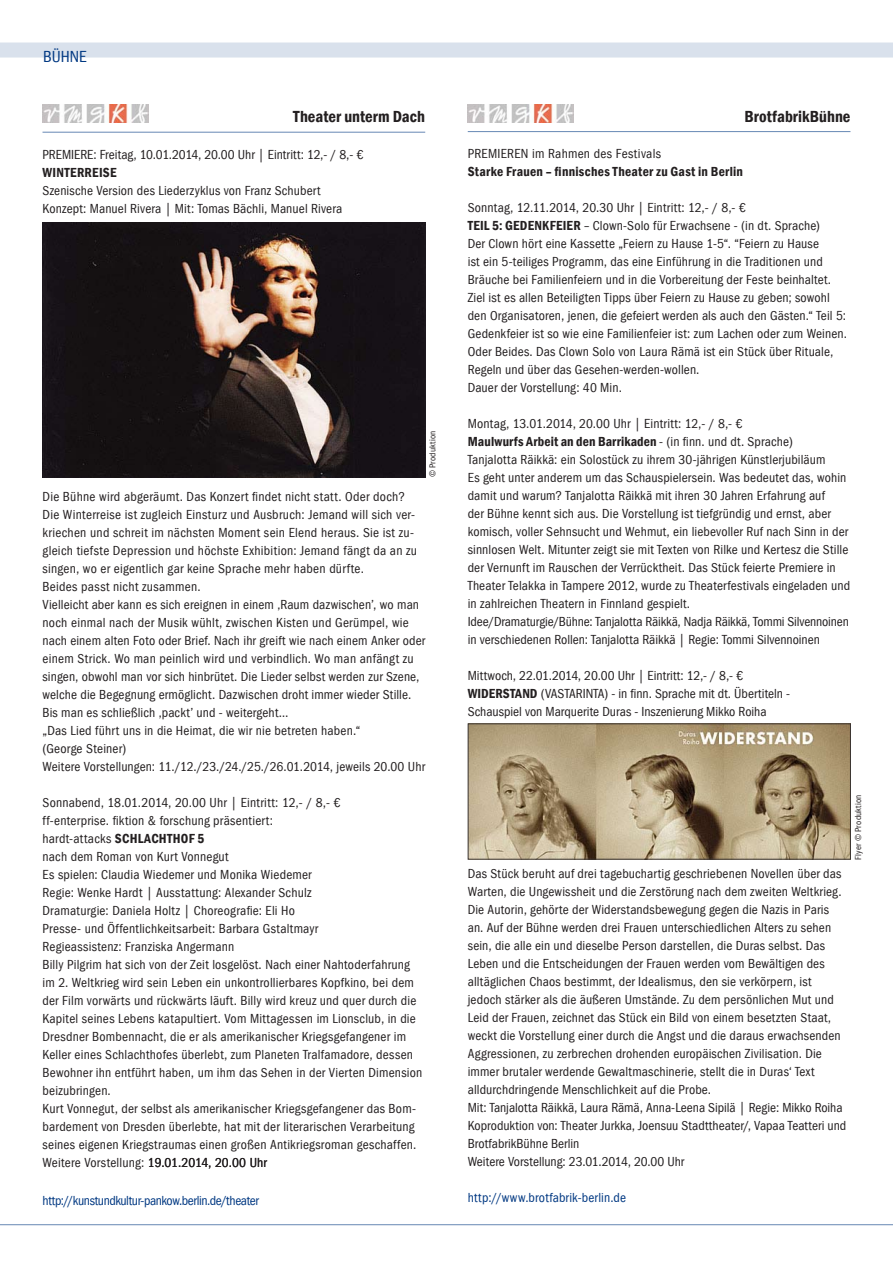
<style>
.page{position:relative;width:893px;height:1263px;background:#fff}
.page>*{position:absolute;margin:0;border:0;box-sizing:border-box;transform-origin:0 0}
.t1{font:600 condensed 16.5px "Franklin Gothic";letter-spacing:.005em;color:#231f20}
.t2{font:condensed 16.5px "Franklin Gothic";color:#003882}
.t3{font:condensed 13.5px/18px "Franklin Gothic";letter-spacing:.01em;color:#231f20}
.t4{font:600 condensed 13.5px "Franklin Gothic";letter-spacing:.02em;color:#231f20}
.t5{font:condensed 13.5px "Franklin Gothic";letter-spacing:-.015em;color:#231f20}
.t6{font:condensed 13.5px "Franklin Gothic";letter-spacing:-.015em;color:#003882}
.t7{font:condensed 13.5px "Franklin Gothic";letter-spacing:.01em;color:#003882}
.t8{font:condensed 9px "Franklin Gothic";letter-spacing:.02em;color:#231f20}
.t9{font:9px "Franklin Gothic Cond";letter-spacing:.025em;color:#231f20}
.s1{font-weight:600}
.s2{font-weight:400}
</style>
<div class="page">
<div style="left:0;top:43px;width:893px;height:15px;background:#d9e1ec"></div>
<img style="left:43px;top:105px;width:105px;height:17px">
<hr style="left:43px;top:132px;width:382px;height:1px;background:#6688b4">
<hr style="left:0;top:1224px;width:893px;height:1px;background:#6688b4">
<img style="left:468px;top:105px;width:105px;height:17px">
<hr style="left:468px;top:131px;width:382px;height:1px;background:#6688b4">
<img style="left:43px;top:223px;width:382px;height:255px">
<img style="left:470px;top:726px;width:379px;height:131px">
<div style="left:468px;top:724px;width:383px;height:135px;border:1px solid #3b3532"></div>
<p class="t2" style="left:43px;top:47px;width:44px">Bühne</p>
<p class="t1" style="left:293px;top:106px;width:133px">Theater unterm Dach</p>
<p class="t3" style="left:43px;top:146px;width:322px">Premiere: Freitag, 10.01.2014, 20.00 Uhr | Eintritt: 12,- / 8,- €</p>
<p class="t4" style="left:43px;top:163px;width:76px">WINTERREISE</p>
<p class="t3" style="left:43px;top:182px;width:279px">Szenische Version des Liederzyklus von Franz Schubert</p>
<p class="t3" style="left:43px;top:200px;width:301px">Konzept: Manuel Rivera | Mit: Tomas Bächli, Manuel Rivera</p>
<p class="t9" style="left:428px;top:477px;width:48px;rotate:-90deg">© Produktion</p>
<p class="t3" style="left:43px;top:488px;width:364px">Die Bühne wird abgeräumt. Das Konzert findet nicht statt. Oder doch?</p>
<p class="t3" style="left:43px;top:506px;width:374px">Die Winterreise ist zugleich Einsturz und Ausbruch: Jemand will sich ver-</p>
<p class="t3" style="left:43px;top:524px;width:373px">kriechen und schreit im nächsten Moment sein Elend heraus. Sie ist zu-</p>
<p class="t3" style="left:43px;top:542px;width:376px">gleich tiefste Depression und höchste Exhibition: Jemand fängt da an zu singen, wo er eigentlich gar keine Sprache mehr haben dürfte.</p>
<p class="t3" style="left:43px;top:578px;width:160px">Beides passt nicht zusammen.</p>
<p class="t3" style="left:43px;top:596px;width:384px">Vielleicht aber kann es sich ereignen in einem ‚Raum dazwischen’, wo man noch einmal nach der Musik wühlt, zwischen Kisten und Gerümpel, wie nach einem alten Foto oder Brief. Nach ihr greift wie nach einem Anker oder einem Strick. Wo man peinlich wird und verbindlich. Wo man anfängt zu singen, obwohl man vor sich hinbrütet. Die Lieder selbst werden zur Szene, welche die Begegnung ermöglicht. Dazwischen droht immer wieder Stille.<br>Bis man es schließlich ‚packt’ und - weitergeht…</p>
<p class="t3" style="left:43px;top:722px;width:319px">„Das Lied führt uns in die Heimat, die wir nie betreten haben.“</p>
<p class="t3" style="left:43px;top:740px;width:85px">(George Steiner)</p>
<p class="t3" style="left:43px;top:758px;width:384px">Weitere Vorstellungen: 11./12./23./24./25./26.01.2014, jeweils 20.00 Uhr</p>
<p class="t3" style="left:43px;top:794px;width:299px">Sonnabend, 18.01.2014, 20.00 Uhr | Eintritt: 12,- / 8,- €</p>
<p class="t3" style="left:43px;top:812px;width:232px">ff-enterprise. fiktion &amp; forschung präsentiert:</p>
<p class="t3" style="left:43px;top:830px;width:163px">hardt-attacks <span class="s1">SCHLACHTHOF 5</span></p>
<p class="t3" style="left:43px;top:848px;width:188px">nach dem Roman von Kurt Vonnegut</p>
<p class="t3" style="left:43px;top:866px;width:271px">Es spielen: Claudia Wiedemer und Monika Wiedemer</p>
<p class="t3" style="left:43px;top:884px;width:270px">Regie: Wenke Hardt | Ausstattung: Alexander Schulz</p>
<p class="t3" style="left:43px;top:902px;width:254px">Dramaturgie: Daniela Holtz | Choreografie: Eli Ho</p>
<p class="t3" style="left:43px;top:920px;width:277px">Presse- und Öffentlichkeitsarbeit: Barbara Gstaltmayr</p>
<p class="t3" style="left:43px;top:938px;width:193px">Regieassistenz: Franziska Angermann</p>
<p class="t3" style="left:43px;top:956px;width:381px">Billy Pilgrim hat sich von der Zeit losgelöst. Nach einer Nahtoderfahrung im 2. Weltkrieg wird sein Leben ein unkontrollierbares Kopfkino, bei dem der Film vorwärts und rückwärts läuft. Billy wird kreuz und quer durch die Kapitel seines Lebens katapultiert. Vom Mittagessen im Lionsclub, in die Dresdner Bombennacht, die er als amerikanischer Kriegsgefangener im Keller eines Schlachthofes überlebt, zum Planeten Tralfamadore, dessen Bewohner ihn entführt haben, um ihm das Sehen in der Vierten Dimension beizubringen.</p>
<p class="t3" style="left:43px;top:1100px;width:375px">Kurt Vonnegut, der selbst als amerikanischer Kriegsgefangener das Bom&shy;bardement von Dresden überlebte, hat mit der literarischen Verarbeitung seines eigenen Kriegstraumas einen großen Antikriegsroman geschaffen.</p>
<p class="t3" style="left:43px;top:1154px;width:226px">Weitere Vorstellung: 19.01.2014, 20.00 Uhr</p>
<p class="t6" style="left:43px;top:1192px;width:218px">http://kunstundkultur-pankow.berlin.de/theater</p>
<p class="t1" style="left:745px;top:106px;width:107px">BrotfabrikBühne</p>
<p class="t3" style="left:468px;top:145px;width:195px">Premieren im Rahmen des Festivals</p>
<p class="t4" style="left:468px;top:163px;width:277px">Starke Frauen – finnisches Theater zu Gast in Berlin</p>
<p class="t3" style="left:468px;top:199px;width:279px">Sonntag, 12.11.2014, 20.30 Uhr | Eintritt: 12,- / 8,- €</p>
<p class="t3" style="left:468px;top:217px;width:354px"><span class="s1">TEIL 5: GEDENKFEIER</span> – Clown-Solo für Erwachsene - (in dt. Sprache)</p>
<p class="t3" style="left:468px;top:235px;width:381px">Der Clown hört eine Kassette „Feiern zu Hause 1-5“. “Feiern zu Hause<br>ist ein 5-teiliges Programm, das eine Einführung in die Traditionen und Bräuche bei Familienfeiern und in die Vorbereitung der Feste beinhaltet.<br>Ziel ist es allen Beteiligten Tipps über Feiern zu Hause zu geben; sowohl den Organisatoren, jenen, die gefeiert werden als auch den Gästen.“ Teil 5:<br>Gedenkfeier ist so wie eine Familienfeier ist: zum Lachen oder zum Weinen.<br>Oder Beides. Das Clown Solo von Laura Rämä ist ein Stück über Rituale, Regeln und über das Gesehen-werden-wollen.</p>
<p class="t3" style="left:468px;top:379px;width:156px">Dauer der Vorstellung: 40 Min.</p>
<p class="t3" style="left:468px;top:415px;width:276px">Montag, 13.01.2014, 20.00 Uhr | Eintritt: 12,- / 8,- €</p>
<p class="t4" style="left:468px;top:433px;width:327px">Maulwurfs Arbeit an den Barrikaden <span class="s2">- (in finn. und dt. Sprache)</span></p>
<p class="t3" style="left:468px;top:451px;width:359px">Tanjalotta Räikkä: ein Solostück zu ihrem 30-jährigen Künstlerjubiläum</p>
<p class="t3" style="left:468px;top:469px;width:384px">Es geht unter anderem um das Schauspielersein. Was bedeutet das, wohin damit und warum? Tanjalotta Räikkä mit ihren 30 Jahren Erfahrung auf<br>der Bühne kennt sich aus. Die Vorstellung ist tiefgründig und ernst, aber komisch, voller Sehnsucht und Wehmut, ein liebevoller Ruf nach Sinn in der sinnlosen Welt. Mitunter zeigt sie mit Texten von Rilke und Kertesz die Stille der Vernunft im Rauschen der Verrücktheit. Das Stück feierte Premiere in Theater Telakka in Tampere 2012, wurde zu Theaterfestivals eingeladen und in zahlreichen Theatern in Finnland gespielt.</p>
<p class="t5" style="left:468px;top:614px;width:383px">Idee/Dramaturgie/Bühne: Tanjalotta Räikkä, Nadja Räikkä, Tommi Silvennoinen</p>
<p class="t3" style="left:468px;top:631px;width:354px">in verschiedenen Rollen: Tanjalotta Räikkä | Regie: Tommi Silvennoinen</p>
<p class="t3" style="left:468px;top:667px;width:277px">Mittwoch, 22.01.2014, 20.00 Uhr | Eintritt: 12,- / 8,- €</p>
<p class="t3" style="left:468px;top:685px;width:324px"><span class="s1">WIDERSTAND</span> (VASTARINTA) - in finn. Sprache mit dt. Übertiteln -</p>
<p class="t3" style="left:468px;top:703px;width:300px">Schauspiel von Marquerite Duras - Inszenierung Mikko Roiha</p>
<p class="t3" style="left:468px;top:865px;width:375px">Das Stück beruht auf drei tagebuchartig geschriebenen Novellen über das Warten, die Ungewissheit und die Zerstörung nach dem zweiten Weltkrieg.<br>Die Autorin, gehörte der Widerstandsbewegung gegen die Nazis in Paris an. Auf der Bühne werden drei Frauen unterschiedlichen Alters zu sehen sein, die alle ein und dieselbe Person darstellen, die Duras selbst. Das Leben und die Entscheidungen der Frauen werden vom Bewältigen des alltäglichen Chaos bestimmt, der Idealismus, den sie verkörpern, ist jedoch stärker als die äußeren Umstände. Zu dem persönlichen Mut und Leid der Frauen, zeichnet das Stück ein Bild von einem besetzten Staat, weckt die Vorstellung einer durch die Angst und die daraus erwachsenden Aggressionen, zu zerbrechen drohenden europäischen Zivilisation. Die immer brutaler werdende Gewaltmaschinerie, stellt die in Duras‘ Text alldurchdringende Menschlichkeit auf die Probe.</p>
<p class="t3" style="left:468px;top:1099px;width:376px">Mit: Tanjalotta Räikkä, Laura Rämä, Anna-Leena Sipilä | Regie: Mikko Roiha</p>
<p class="t3" style="left:468px;top:1117px;width:380px">Koproduktion von: Theater Jurkka, Joensuu Stadttheater/, Vapaa Teatteri und<br>BrotfabrikBühne Berlin</p>
<p class="t3" style="left:468px;top:1153px;width:218px">Weitere Vorstellung: 23.01.2014, 20.00 Uhr</p>
<p class="t7" style="left:468px;top:1190px;width:160px">http://www.brotfabrik-berlin.de</p>
<p class="t8" style="left:853px;top:860px;width:67px;rotate:-90deg">Flyer © Produktion</p>
</div>
